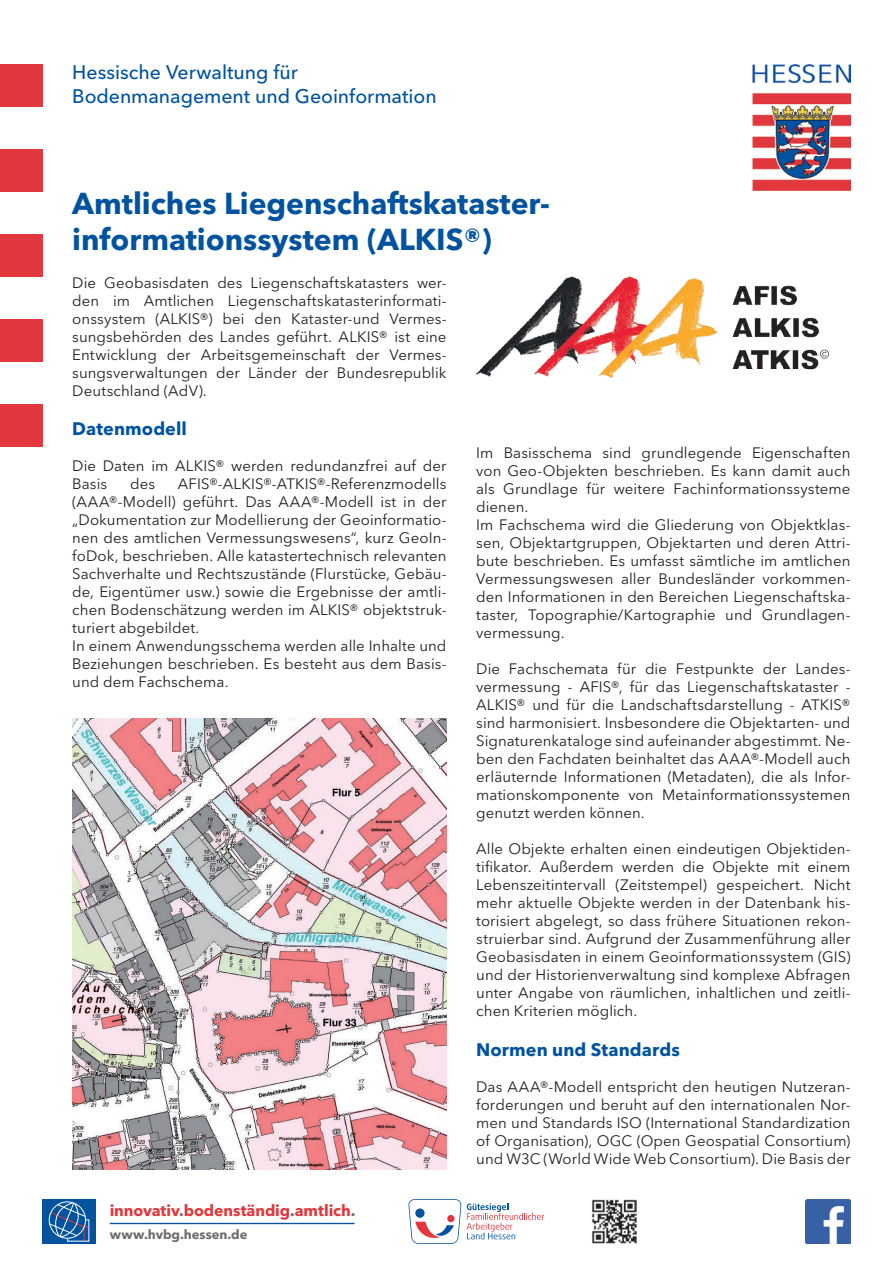
<style>
.page{position:relative;width:893px;height:1263px;background:#fff}
.page>*{position:absolute;margin:0;border:0;box-sizing:border-box;transform-origin:0 0}
.t1{font:700 30px/36px "Avenir Next LT Pro";color:#0153a0}
.t2{font:500 19.5px/24px "Avenir Next LT Pro";letter-spacing:-.005em;color:#0153a0}
.t3{font:700 18px "Avenir Next LT Pro";letter-spacing:.005em;color:#0153a0}
.t4{font:700 15.75px "Avenir Next LT Pro";letter-spacing:-.005em;color:#e1373d}
.t5{font:15px/18px "Avenir Next LT Pro";letter-spacing:.005em;color:#231f20;text-align:justify}
.t6{font:700 13.05px "Avenir Next LT Pro";letter-spacing:-.005em;color:#6c6d70}
.s1{color:#6c6d70}
</style>
<div class="page">
<img style="left:72px;top:719px;width:374px;height:450px">
<img style="left:476px;top:276px;width:354px;height:101px">
<div style="left:0;top:64px;width:43px;height:42px;background:#e1373d"></div>
<div style="left:0;top:149px;width:43px;height:42px;background:#e1373d"></div>
<div style="left:0;top:234px;width:43px;height:42px;background:#e1373d"></div>
<div style="left:0;top:319px;width:43px;height:42px;background:#e1373d"></div>
<img style="left:753px;top:64px;width:97px;height:127px">
<div style="left:0;top:404px;width:43px;height:42px;background:#e1373d"></div>
<hr style="left:110px;top:1223px;width:244px;height:1px;background:#0153a0">
<div style="left:43px;top:1199px;width:53px;height:45px;background:#0153a0"></div>
<div style="left:49px;top:1201px;width:37px;height:37px;border:1px solid #fff;border-radius:50%"></div>
<svg style="left:49px;top:1202px;width:41px;height:40px"></svg>
<svg style="left:409px;top:1199px;width:52px;height:45px"></svg>
<svg style="left:467px;top:1203px;width:77px;height:36px"></svg>
<img style="left:592px;top:1199px;width:44px;height:45px">
<img style="left:805px;top:1199px;width:45px;height:45px">
<h2 class="t2" style="left:72px;top:60px;width:366px">Hessische Verwaltung für<br>Bodenmanagement und Geoinformation</h2>
<h1 class="t1" style="left:72px;top:185px;width:479px">Amtliches Liegenschaftskataster&shy;informationssystem (ALKIS®)</h1>
<p class="t5" style="left:72px;top:273px;width:376px">Die Geobasisdaten des Liegenschaftskatasters wer&shy;den im Amtlichen Liegenschaftskatasterinformati&shy;onssystem (ALKIS®) bei den Kataster-und Vermes&shy;sungsbehörden des Landes geführt. ALKIS® ist eine Entwicklung der Arbeitsgemeinschaft der Vermes&shy;sungsverwaltungen der Länder der Bundesrepublik Deutschland (AdV).</p>
<p class="t3" style="left:72px;top:418px;width:116px">Datenmodell</p>
<p class="t5" style="left:72px;top:457px;width:376px">Die Daten im ALKIS® werden redundanzfrei auf der<br>Basis</p>
<p class="t5" style="left:72px;top:475px;width:376px;text-align:left;text-indent:106px">AFIS®-ALKIS®-ATKIS®-Referenzmodells (AAA®-Modell) geführt. Das AAA®-Modell ist in der „Dokumentation zur Modellierung der Geoinformatio&shy;nen des amtlichen Vermessungswesens“, kurz GeoIn&shy;foDok, beschrieben. Alle katastertechnisch relevanten Sachverhalte und Rechtszustände (Flurstücke, Gebäu&shy;de, Eigentümer usw.) sowie die Ergebnisse der amtli&shy;chen Bodenschätzung werden im ALKIS® objektstruk&shy;turiert abgebildet.<br>In einem Anwendungsschema werden alle Inhalte und Beziehungen beschrieben. Es besteht aus dem Basis&shy;und dem Fachschema.</p>
<p class="t5" style="left:130px;top:475px;width:27px">des</p>
<p class="t4" style="left:110px;top:1201px;width:247px">innovativ<span class="s1">.</span>bodenständig<span class="s1">.</span>amtlich<span class="s1">.</span></p>
<p class="t6" style="left:110px;top:1226px;width:139px">www.hvbg.hessen.de</p>
<p class="t5" style="left:476px;top:444px;width:376px;text-align:left">Im Basisschema sind grundlegende Eigenschaften von Geo-Objekten beschrieben. Es kann damit auch als Grundlage für weitere Fachinformationssysteme dienen.<br>Im Fachschema wird die Gliederung von Objektklas&shy;sen, Objektartgruppen, Objektarten und deren Attri&shy;bute beschrieben. Es umfasst sämtliche im amtlichen Vermessungswesen aller Bundesländer vorkommen&shy;den Informationen in den Bereichen Liegenschaftska&shy;taster, Topographie/Kartographie und Grundlagen&shy;vermessung.</p>
<p class="t5" style="left:476px;top:660px;width:376px">Die Fachschemata für die Festpunkte der Landes&shy;vermessung - AFIS®, für das Liegenschaftskataster - ALKIS® und für die Landschaftsdarstellung - ATKIS® sind harmonisiert. Insbesondere die Objektarten- und Signaturenkataloge sind aufeinander abgestimmt. Ne&shy;ben den Fachdaten beinhaltet das AAA®-Modell auch erläuternde Informationen (Metadaten), die als Infor&shy;mationskomponente von Metainformationssystemen genutzt werden können.</p>
<p class="t5" style="left:476px;top:840px;width:376px">Alle Objekte erhalten einen eindeutigen Objektiden&shy;tifikator. Außerdem werden die Objekte mit einem Lebenszeitintervall (Zeitstempel) gespeichert. Nicht mehr aktuelle Objekte werden in der Datenbank his&shy;torisiert abgelegt, so dass frühere Situationen rekon&shy;struierbar sind. Aufgrund der Zusammenführung aller Geobasisdaten in einem Geoinformationssystem (GIS) und der Historienverwaltung sind komplexe Abfragen unter Angabe von räumlichen, inhaltlichen und zeitli&shy;chen Kriterien möglich.</p>
<p class="t3" style="left:476px;top:1038px;width:205px">Normen und Standards</p>
<p class="t5" style="left:476px;top:1077px;width:376px">Das AAA®-Modell entspricht den heutigen Nutzeran&shy;forderungen und beruht auf den internationalen Nor&shy;men und Standards ISO (International Standardization of Organisation), OGC (Open Geospatial Consortium) und W3C (World Wide Web Consortium). Die Basis der</p>
</div>
